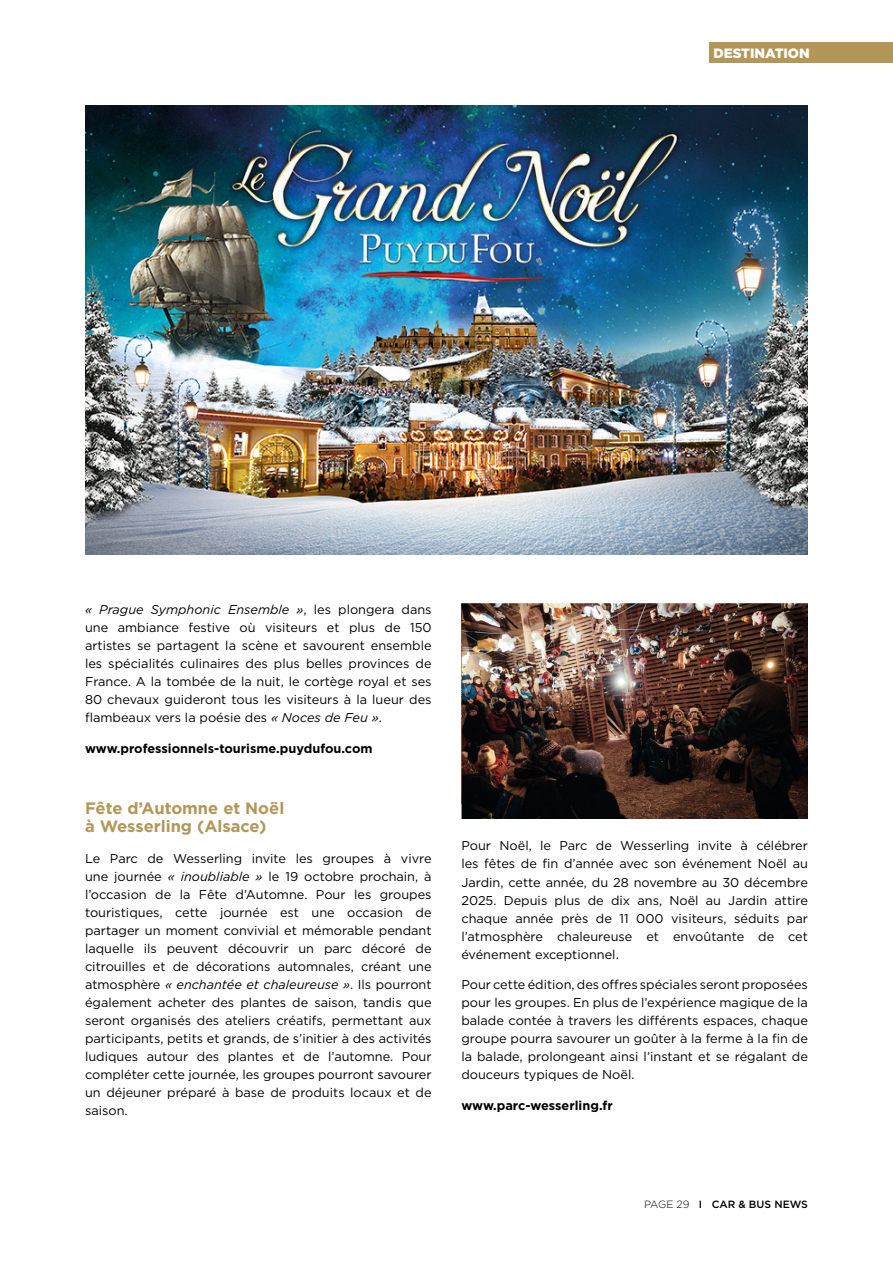
<style>
.page{position:relative;width:893px;height:1263px;background:#fff}
.page>*{position:absolute;margin:0;border:0;box-sizing:border-box;transform-origin:0 0}
.t1{font:700 16.5px/18px "Gotham";color:#b39759}
.t2{font:900 13.5px "Gotham";color:#fff}
.t3{font:12.75px/18px "Gotham";color:#000;text-align:justify}
.t4{font:700 12.75px "Gotham";color:#000}
.t5{font:500 10.5px "Gotham";color:#000}
.s1{font-style:italic}
.s2{font-weight:300}
</style>
<div class="page">
<div style="left:709px;top:43px;width:184px;height:20px;background:#b39759"></div>
<img style="left:85px;top:106px;width:723px;height:448px">
<img style="left:461px;top:604px;width:347px;height:215px">
<p class="t2" style="left:713px;top:43px;width:98px">DESTINATION</p>
<p class="t3" style="left:85px;top:600px;width:348px"><span class="s1">« Prague Symphonic Ensemble »</span>, les plongera dans une ambiance festive où visiteurs et plus de 150 artistes se partagent la scène et savourent ensemble les spécialités culinaires des plus belles provinces de France. A la tombée de la nuit, le cortège royal et ses 80 chevaux guideront tous les visiteurs à la lueur des flambeaux vers la poésie des <span class="s1">« Noces de Feu »</span>.</p>
<p class="t4" style="left:85px;top:740px;width:289px">www.professionnels-tourisme.puydufou.com</p>
<p class="t1" style="left:85px;top:799px;width:201px">Fête d’Automne et Noël à Wesserling (Alsace)</p>
<p class="t3" style="left:85px;top:849px;width:348px">Le Parc de Wesserling invite les groupes à vivre une journée <span class="s1">« inoubliable »</span> le 19 octobre prochain, à l’occasion de la Fête d’Automne. Pour les groupes touristiques, cette journée est une occasion de partager un moment convivial et mémorable pendant laquelle ils peuvent découvrir un parc décoré de citrouilles et de décorations automnales, créant une atmosphère <span class="s1">« enchantée et chaleureuse »</span>. Ils pourront également acheter des plantes de saison, tandis que seront organisés des ateliers créatifs, permettant aux participants, petits et grands, de s’initier à des activités ludiques autour des plantes et de l’automne. Pour compléter cette journée, les groupes pourront savourer un déjeuner préparé à base de produits locaux et de saison.</p>
<p class="t3" style="left:461px;top:837px;width:348px">Pour Noël, le Parc de Wesserling invite à célébrer les fêtes de fin d’année avec son événement Noël au Jardin, cette année, du 28 novembre au 30 décembre 2025. Depuis plus de dix ans, Noël au Jardin attire chaque année près de 11 000 visiteurs, séduits par l’atmosphère chaleureuse et envoûtante de cet événement exceptionnel.</p>
<p class="t3" style="left:461px;top:975px;width:348px">Pour cette édition, des offres spéciales seront proposées pour les groupes. En plus de l’expérience magique de la balade contée à travers les différents espaces, chaque groupe pourra savourer un goûter à la ferme à la fin de la balade, prolongeant ainsi l’instant et se régalant de douceurs typiques de Noël.</p>
<p class="t4" style="left:461px;top:1097px;width:153px">www.parc-wesserling.fr</p>
<p class="t5" style="left:644px;top:1197px;width:165px"><span class="s2">PAGE 29</span> I CAR &amp; BUS NEWS</p>
</div>
